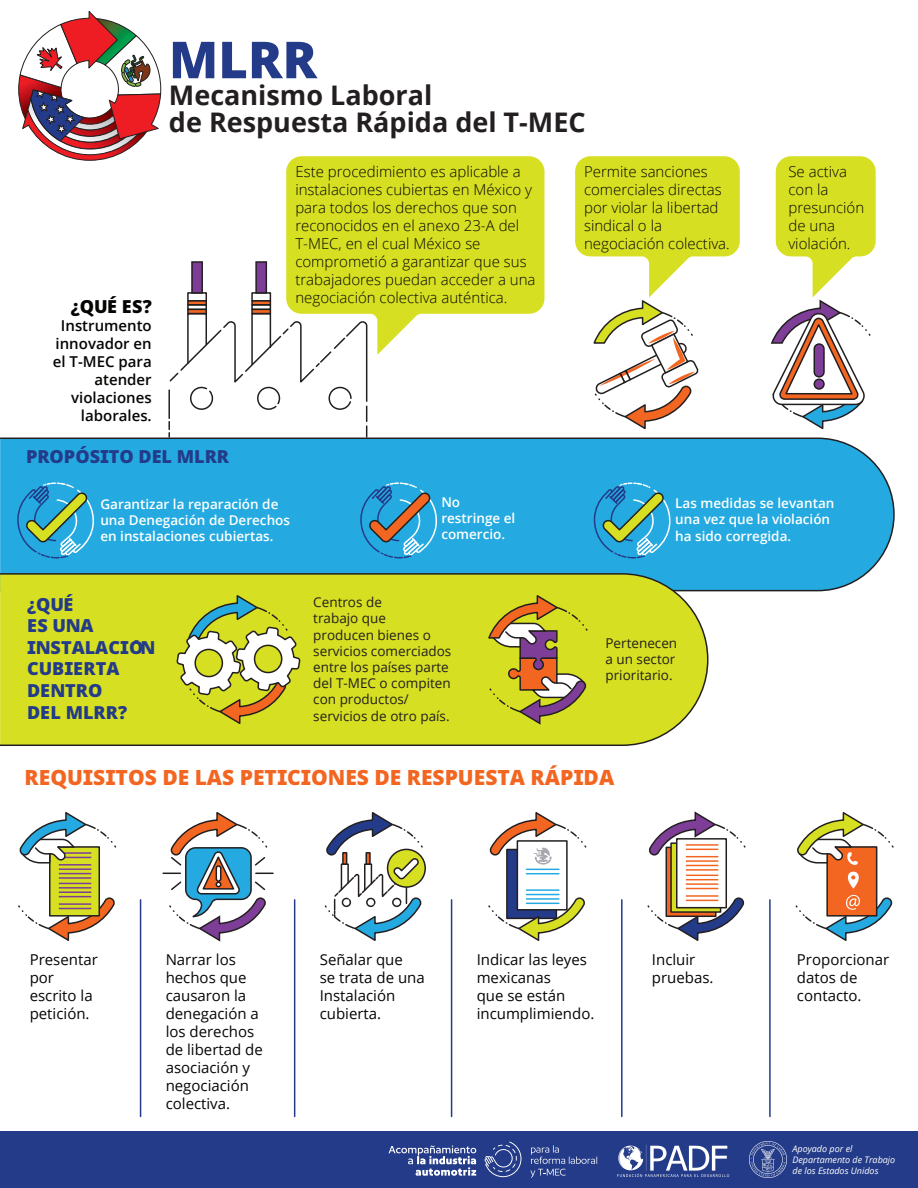
<style>
.page{position:relative;width:918px;height:1188px;background:#fff}
.page>*{position:absolute;margin:0;border:0;box-sizing:border-box;transform-origin:0 0}
.t1{font:51px "WLM Black";color:#233b88}
.t2{font:700 27px/27px "Open Sans";color:#231f20}
.t3{font:21px "WLM Black";color:#f36621}
.t4{font:18px/21.6px "WLM Black";color:#233b88}
.t5{font:18px "WLM Black";color:#050504}
.t6{font:300 15px/18px "Open Sans";color:#050504}
.t7{font:15px/18px "Open Sans";color:#050504}
.t8{font:600 15px/18px "Open Sans";color:#050504;text-align:right}
.t9{font:13.5px/16.2px "Open Sans";color:#231f20}
.t10{font:600 13.5px/16.2px "Open Sans";color:#fff}
.t11{font:italic 9px/10.8px "Open Sans";color:#fff}
</style>
<div class="page">
<div style="left:0;top:437px;width:895px;height:155px;background:#24aae1"></div>
<svg style="left:0;top:572px;width:709px;height:174px;background:#d0da2a"></svg>
<svg style="left:286px;top:156px;width:258px;height:199px;background:#dbe33f"></svg>
<div style="left:251px;top:292px;width:20px;height:10px;border:2px solid #231f20"></div>
<svg style="left:251px;top:300px;width:20px;height:4px"></svg>
<div style="left:251px;top:304px;width:20px;height:6px;border:2px solid #231f20"></div>
<svg style="left:251px;top:309px;width:20px;height:3px"></svg>
<div style="left:255px;top:261px;width:12px;height:33px;background:#7e3e98;border:2px solid #231f20"></div>
<div style="left:187px;top:292px;width:20px;height:10px;border:2px solid #231f20"></div>
<svg style="left:187px;top:300px;width:20px;height:4px"></svg>
<div style="left:187px;top:304px;width:20px;height:6px;border:2px solid #231f20"></div>
<svg style="left:187px;top:309px;width:20px;height:3px"></svg>
<div style="left:191px;top:261px;width:12px;height:33px;background:#7e3e98;border:2px solid #231f20"></div>
<svg style="left:168px;top:312px;width:200px;height:125px"></svg>
<svg style="left:18px;top:11px;width:144px;height:150px"></svg>
<div style="left:506px;top:849px;width:51px;height:70px;background:#233b88;border:2px solid #231f20"></div>
<div style="left:517px;top:840px;width:51px;height:71px;background:#fff;border:2px solid #231f20"></div>
<hr style="left:526px;top:869px;width:33px;height:1px;background:#24aae1">
<hr style="left:526px;top:873px;width:33px;height:1px;background:#24aae1">
<hr style="left:526px;top:889px;width:33px;height:2px;background:#24aae1">
<hr style="left:526px;top:894px;width:33px;height:1px;background:#24aae1">
<div style="left:666px;top:847px;width:51px;height:70px;background:#f36621;border:2px solid #231f20"></div>
<div style="left:670px;top:842px;width:51px;height:71px;background:#d6df21;border:2px solid #231f20"></div>
<svg style="left:676px;top:856px;width:51px;height:41px;background:#eee6e3"></svg>
<hr style="left:686px;top:856px;width:32px;height:1px;background:#f36621">
<hr style="left:686px;top:860px;width:32px;height:2px;background:#f36621">
<hr style="left:686px;top:865px;width:32px;height:1px;background:#f36621">
<hr style="left:686px;top:869px;width:32px;height:2px;background:#f36621">
<hr style="left:686px;top:875px;width:32px;height:1px;background:#f36621">
<hr style="left:686px;top:879px;width:32px;height:1px;background:#f36621">
<hr style="left:686px;top:883px;width:32px;height:2px;background:#f36621">
<hr style="left:686px;top:888px;width:32px;height:1px;background:#f36621">
<hr style="left:686px;top:895px;width:32px;height:2px;background:#f36621">
<svg style="left:770px;top:156px;width:106px;height:274px"></svg>
<div style="left:814px;top:379px;width:10px;height:10px;background:#7e3e98;border-radius:50%"></div>
<div style="left:814px;top:379px;width:11px;height:11px;border:2px solid #231f20;border-radius:50%"></div>
<div style="left:814px;top:344px;width:10px;height:33px;background:#7e3e98;border-radius:5px"></div>
<div style="left:814px;top:343px;width:11px;height:35px;border:2px solid #231f20;border-radius:5px"></div>
<svg style="left:575px;top:156px;width:165px;height:274px"></svg>
<svg style="left:16px;top:482px;width:79px;height:116px;background:#5cb1a2"></svg>
<svg style="left:360px;top:482px;width:78px;height:116px;background:#5ea9a2"></svg>
<svg style="left:176px;top:593px;width:125px;height:133px"></svg>
<svg style="left:18px;top:897px;width:97px;height:44px"></svg>
<svg style="left:488px;top:897px;width:97px;height:44px"></svg>
<svg style="left:649px;top:811px;width:97px;height:45px"></svg>
<svg style="left:647px;top:897px;width:98px;height:44px"></svg>
<svg style="left:487px;top:482px;width:184px;height:244px;background:#8fbb6e"></svg>
<hr style="left:769px;top:900px;width:2px;height:217px;background:#233b88">
<hr style="left:621px;top:900px;width:2px;height:217px;background:#233b88">
<hr style="left:451px;top:900px;width:1px;height:217px;background:#233b88">
<hr style="left:294px;top:900px;width:1px;height:217px;background:#233b88">
<hr style="left:140px;top:900px;width:1px;height:217px;background:#233b88">
<svg style="left:489px;top:812px;width:98px;height:53px"></svg>
<div style="left:387px;top:849px;width:39px;height:39px;border:2px solid #231f20;border-radius:50%"></div>
<svg style="left:324px;top:812px;width:100px;height:129px"></svg>
<svg style="left:49px;top:864px;width:51px;height:53px;background:#c0c526"></svg>
<hr style="left:59px;top:864px;width:32px;height:2px;background:#7e3e98">
<hr style="left:59px;top:868px;width:32px;height:2px;background:#7e3e98">
<hr style="left:59px;top:873px;width:32px;height:1px;background:#7e3e98">
<hr style="left:59px;top:877px;width:32px;height:2px;background:#7e3e98">
<hr style="left:59px;top:883px;width:32px;height:1px;background:#7e3e98">
<hr style="left:59px;top:887px;width:32px;height:2px;background:#7e3e98">
<hr style="left:59px;top:891px;width:32px;height:2px;background:#7e3e98">
<hr style="left:59px;top:896px;width:32px;height:1px;background:#7e3e98">
<hr style="left:59px;top:903px;width:32px;height:2px;background:#7e3e98">
<hr style="left:59px;top:908px;width:32px;height:1px;background:#7e3e98">
<div style="left:826px;top:846px;width:51px;height:71px;background:#f36621;border:2px solid #231f20"></div>
<svg style="left:19px;top:812px;width:98px;height:52px"></svg>
<svg style="left:163px;top:812px;width:110px;height:130px"></svg>
<svg style="left:795px;top:895px;width:98px;height:46px"></svg>
<svg style="left:797px;top:812px;width:97px;height:53px"></svg>
<svg style="left:848px;top:872px;width:11px;height:17px"></svg>
<div style="left:0;top:1131px;width:918px;height:57px;background:#233b88"></div>
<img style="left:618px;top:1144px;width:111px;height:33px">
<svg style="left:530px;top:1145px;width:67px;height:33px"></svg>
<svg style="left:389px;top:1145px;width:87px;height:31px"></svg>
<svg style="left:485px;top:1142px;width:36px;height:35px"></svg>
<img style="left:750px;top:1142px;width:36px;height:36px">
<p class="t5" style="left:71px;top:293px;width:83px">¿QUÉ ES?</p>
<p class="t8" style="left:53px;top:316px;width:100px">Instrumento innovador en el T-MEC para atender violaciones laborales.</p>
<h1 class="t1" style="left:169px;top:21px;width:150px">MLRR</h1>
<h2 class="t2" style="left:169px;top:81px;width:418px">Mecanismo Laboral<br>de Respuesta Rápida del T-MEC</h2>
<p class="t6" style="left:295px;top:162px;width:242px">Este procedimiento es aplicable a instalaciones cubiertas en México y para todos los derechos que son reconocidos en el anexo 23-A del<br>T-MEC, en el cual México se comprometió a garantizar que sus trabajadores puedan acceder a una negociación colectiva auténtica.</p>
<p class="t6" style="left:788px;top:162px;width:77px">Se activa con la presunción de una violación.</p>
<p class="t6" style="left:584px;top:162px;width:147px">Permite sanciones comerciales directas por violar la libertad sindical o la negociación colectiva.</p>
<p class="t4" style="left:26px;top:445px;width:204px">PROPÓSITO DEL MLRR</p>
<p class="t10" style="left:441px;top:494px;width:75px">No restringe el comercio.</p>
<p class="t10" style="left:100px;top:496px;width:191px">Garantizar la reparación de una Denegación de Derechos en instalaciones cubiertas.</p>
<p class="t10" style="left:675px;top:495px;width:161px">Las medidas se levantan una vez que la violación ha sido corregida.</p>
<p class="t4" style="left:27px;top:592px;width:130px">¿QUÉ<br>ES UNA<br>INSTALACIÓN<br>CUBIERTA<br>DENTRO<br>DEL MLRR?</p>
<p class="t9" style="left:313px;top:594px;width:140px">Centros de<br>trabajo que<br>producen bienes o servicios comerciados entre los países parte del T-MEC o compiten con productos/ servicios de otro país.</p>
<p class="t9" style="left:606px;top:634px;width:73px">Pertenecen a un sector prioritario.</p>
<h3 class="t3" style="left:25px;top:762px;width:591px">REQUISITOS DE LAS PETICIONES DE RESPUESTA RÁPIDA</h3>
<p class="t7" style="left:30px;top:950px;width:70px">Presentar por escrito la petición.</p>
<p class="t7" style="left:166px;top:950px;width:99px">Narrar los hechos que causaron la denegación a los derechos de libertad de asociación y negociación colectiva.</p>
<p class="t7" style="left:320px;top:950px;width:107px">Señalar que<br>se trata de una<br>Instalación cubierta.</p>
<p class="t7" style="left:477px;top:950px;width:119px">Indicar las leyes mexicanas<br>que se están incumplimiendo.</p>
<p class="t7" style="left:652px;top:950px;width:63px">Incluir pruebas.</p>
<p class="t7" style="left:797px;top:950px;width:94px">Proporcionar datos de contacto.</p>
<p class="t11" style="left:793px;top:1143px;width:104px">Apoyado por el<br>Departamento de Trabajo de los Estados Unidos</p>
</div>
